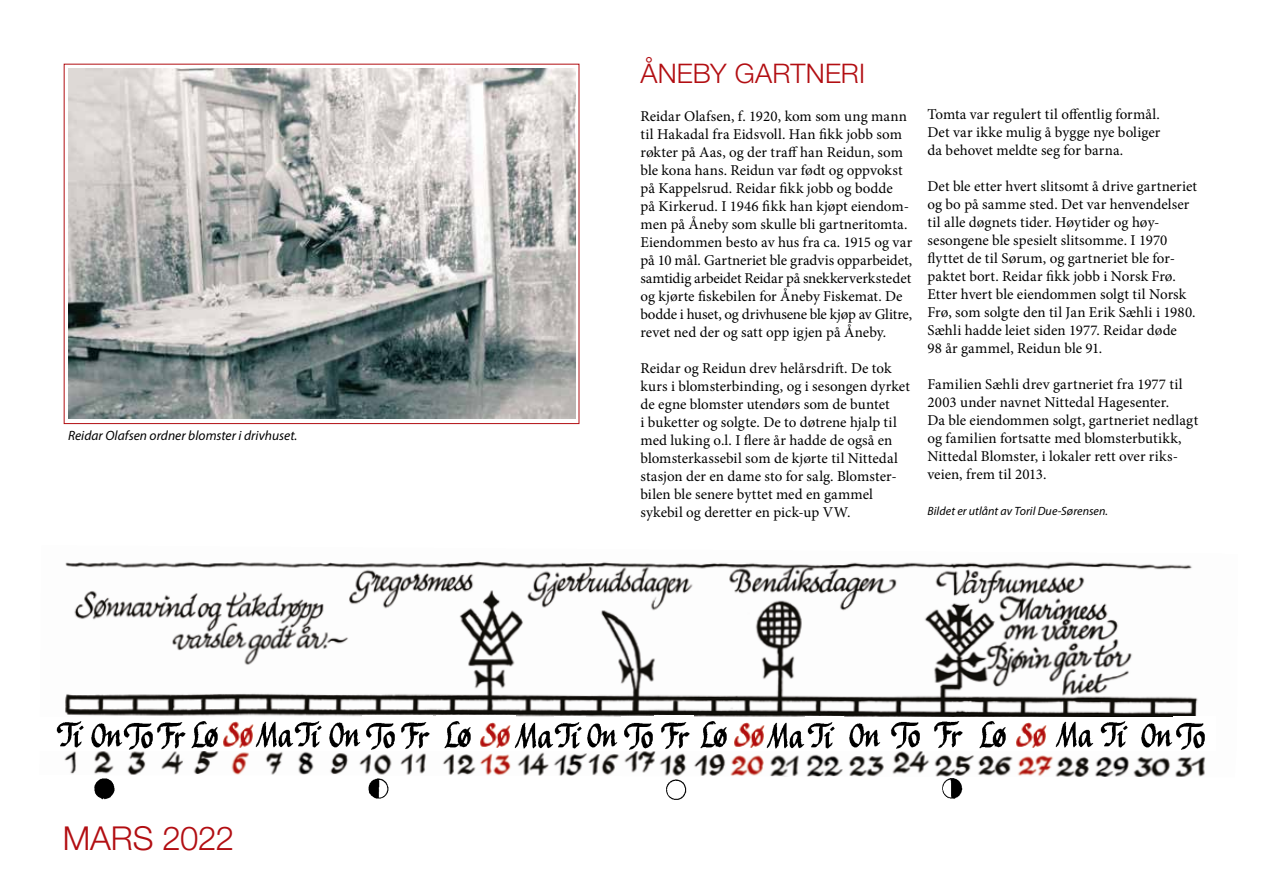
<style>
.page{position:relative;width:1263px;height:893px;background:#fff}
.page>*{position:absolute;margin:0;border:0;box-sizing:border-box;transform-origin:0 0}
.t1{font:300 33px "Helvetica Neue LT Pro";letter-spacing:-.01em;color:#b20e12}
.t2{font:300 27px "Helvetica Neue LT Pro";letter-spacing:.005em;color:#b20e12}
.t3{font:15px/18px "Minion Pro";color:#000}
.t4{font:italic 13.5px "Myriad Pro";letter-spacing:.005em;color:#000}
.t5{font:italic 12px "Myriad Pro";letter-spacing:.01em;color:#000}
</style>
<div class="page">
<img style="left:68px;top:68px;width:507px;height:351px">
<img style="left:64px;top:561px;width:1142px;height:216px">
<div style="left:0;top:718px;width:1194px;height:33px;background:#fff"></div>
<img style="left:942px;top:778px;width:21px;height:21px">
<img style="left:94px;top:778px;width:21px;height:21px">
<img style="left:368px;top:778px;width:21px;height:21px">
<img style="left:666px;top:779px;width:21px;height:21px">
<img style="left:979px;top:721px;width:27px;height:28px">
<img style="left:1016px;top:722px;width:30px;height:26px">
<div style="left:118px;top:717px;width:48px;height:34px;background:#fff"></div>
<img style="left:122px;top:722px;width:31px;height:28px">
<div style="left:155px;top:717px;width:36px;height:32px;background:#fff"></div>
<img style="left:157px;top:722px;width:29px;height:27px">
<svg style="left:191px;top:717px;width:34px;height:32px"></svg>
<div style="left:223px;top:718px;width:35px;height:33px;background:#fff"></div>
<img style="left:223px;top:721px;width:31px;height:27px">
<div style="left:256px;top:717px;width:45px;height:32px;background:#fff"></div>
<img style="left:256px;top:721px;width:38px;height:27px">
<div style="left:88px;top:717px;width:34px;height:32px;background:#fff"></div>
<img style="left:91px;top:723px;width:31px;height:25px">
<div style="left:1138px;top:717px;width:34px;height:32px;background:#fff"></div>
<img style="left:1141px;top:723px;width:31px;height:25px">
<svg style="left:294px;top:717px;width:35px;height:31px"></svg>
<div style="left:363px;top:715px;width:37px;height:36px;background:#fff"></div>
<img style="left:366px;top:722px;width:29px;height:28px">
<div style="left:621px;top:717px;width:42px;height:34px;background:#fff"></div>
<img style="left:624px;top:722px;width:29px;height:28px">
<div style="left:1173px;top:717px;width:42px;height:34px;background:#fff"></div>
<img style="left:1176px;top:722px;width:29px;height:28px">
<div style="left:400px;top:715px;width:32px;height:36px;background:#fff"></div>
<img style="left:401px;top:722px;width:29px;height:27px">
<div style="left:437px;top:715px;width:46px;height:34px;background:#fff"></div>
<img style="left:444px;top:721px;width:27px;height:28px">
<div style="left:689px;top:717px;width:51px;height:32px;background:#fff"></div>
<img style="left:700px;top:721px;width:27px;height:28px">
<div style="left:476px;top:715px;width:39px;height:34px;background:#fff"></div>
<img style="left:480px;top:722px;width:31px;height:26px">
<div style="left:732px;top:717px;width:37px;height:32px;background:#fff"></div>
<img style="left:734px;top:722px;width:30px;height:26px">
<div style="left:325px;top:718px;width:38px;height:31px;background:#fff"></div>
<img style="left:329px;top:722px;width:32px;height:26px">
<div style="left:580px;top:717px;width:42px;height:32px;background:#fff"></div>
<img style="left:587px;top:723px;width:31px;height:25px">
<div style="left:843px;top:717px;width:42px;height:32px;background:#fff"></div>
<img style="left:849px;top:723px;width:32px;height:25px">
<img style="left:56px;top:721px;width:28px;height:27px">
<img style="left:1100px;top:721px;width:28px;height:27px">
<div style="left:514px;top:717px;width:39px;height:33px;background:#fff"></div>
<img style="left:514px;top:722px;width:40px;height:27px">
<div style="left:766px;top:717px;width:39px;height:33px;background:#fff"></div>
<img style="left:766px;top:722px;width:39px;height:27px">
<svg style="left:554px;top:717px;width:28px;height:32px"></svg>
<svg style="left:805px;top:717px;width:38px;height:32px"></svg>
<img style="left:1055px;top:721px;width:39px;height:27px">
<div style="left:654px;top:715px;width:39px;height:36px;background:#fff"></div>
<img style="left:661px;top:722px;width:29px;height:27px">
<div style="left:889px;top:717px;width:33px;height:33px;background:#fff"></div>
<img style="left:890px;top:721px;width:30px;height:28px">
<img style="left:934px;top:721px;width:29px;height:27px">
<p class="t4" style="left:68px;top:427px;width:231px">Reidar Olafsen ordner blomster i drivhuset.</p>
<h1 class="t1" style="left:63px;top:818px;width:173px">MARS 2022</h1>
<h2 class="t2" style="left:640px;top:57px;width:226px">ÅNEBY GARTNERI</h2>
<p class="t3" style="left:640px;top:107px;width:273px">Reidar Olafsen, f. 1920, kom som ung mann til Hakadal fra Eidsvoll. Han fikk jobb som røkter på Aas, og der traff han Reidun, som ble kona hans. Reidun var født og oppvokst på Kappelsrud. Reidar fikk jobb og bodde<br>på Kirkerud. I 1946 fikk han kjøpt eiendom&shy;men på Åneby som skulle bli gartneritomta.<br>Eiendommen besto av hus fra ca. 1915 og var på 10 mål. Gartneriet ble gradvis opparbeidet, samtidig arbeidet Reidar på snekkerverkstedet og kjørte fiskebilen for Åneby Fiskemat. De bodde i huset, og drivhusene ble kjøp av Glitre, revet ned der og satt opp igjen på Åneby.</p>
<p class="t3" style="left:640px;top:359px;width:271px">Reidar og Reidun drev helårsdrift. De tok kurs i blomsterbinding, og i sesongen dyrket de egne blomster utendørs som de buntet<br>i buketter og solgte. De to døtrene hjalp til med luking o.l. I flere år hadde de også en blomsterkassebil som de kjørte til Nittedal stasjon der en dame sto for salg. Blomster&shy;bilen ble senere byttet med en gammel sykebil og deretter en pick-up VW.</p>
<p class="t3" style="left:927px;top:105px;width:234px;text-align:justify">Tomta var regulert til offentlig formål.<br>Det var ikke mulig å bygge nye boliger da behovet meldte seg for barna.</p>
<p class="t3" style="left:927px;top:177px;width:271px">Det ble etter hvert slitsomt å drive gartneriet og bo på samme sted. Det var henvendelser til alle døgnets tider. Høytider og høy&shy;sesongene ble spesielt slitsomme. I 1970 flyttet de til Sørum, og gartneriet ble for&shy;paktet bort. Reidar fikk jobb i Norsk Frø.<br>Etter hvert ble eiendommen solgt til Norsk Frø, som solgte den til Jan Erik Sæhli i 1980.<br>Sæhli hadde leiet siden 1977. Reidar døde<br>98 år gammel, Reidun ble 91.</p>
<p class="t3" style="left:927px;top:375px;width:272px">Familien Sæhli drev gartneriet fra 1977 til 2003 under navnet Nittedal Hagesenter.<br>Da ble eiendommen solgt, gartneriet nedlagt og familien fortsatte med blomsterbutikk, Nittedal Blomster, i lokaler rett over riks&shy;veien, frem til 2013.</p>
<p class="t5" style="left:927px;top:504px;width:182px">Bildet er utlånt av Toril Due-Sørensen.</p>
</div>
